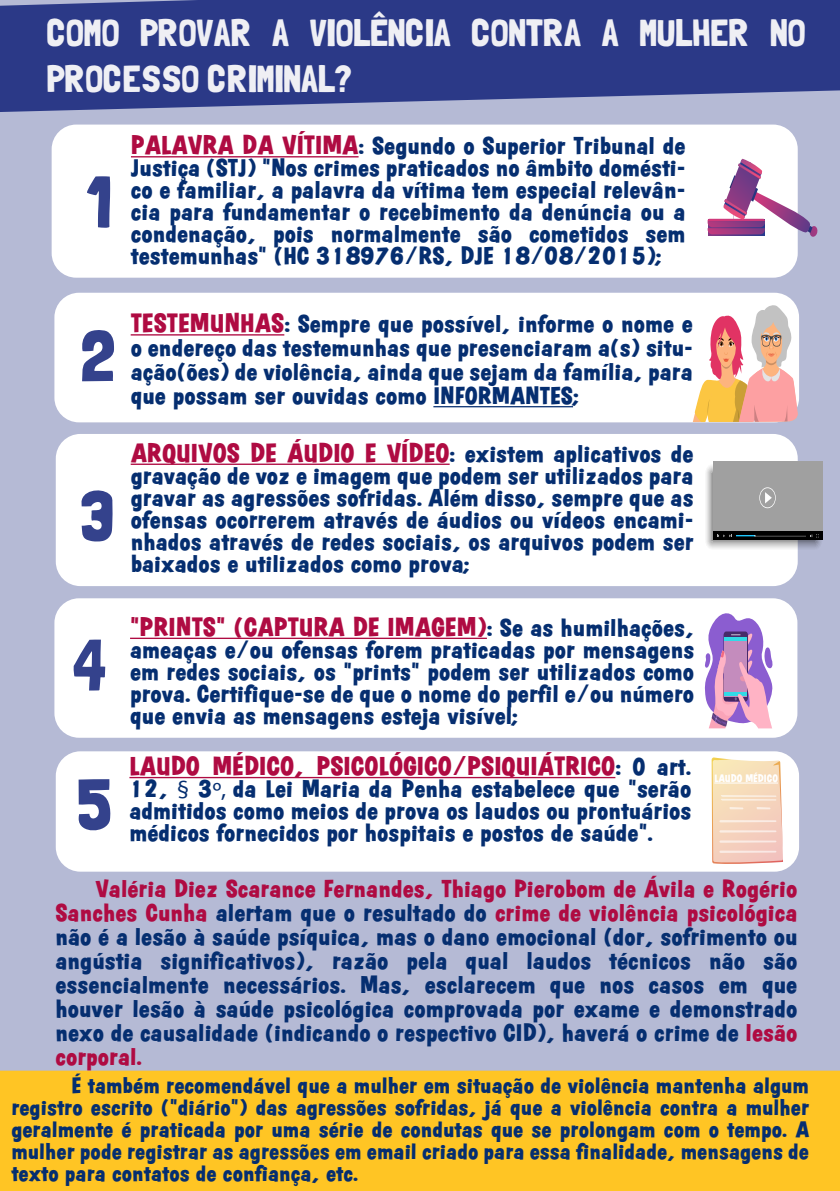
<style>
.page{position:relative;width:840px;height:1191px;background:#fff}
.page>*{position:absolute;margin:0;border:0;box-sizing:border-box;transform-origin:0 0}
.t1{font:72px/139.4px "Londrina Solid";color:#18287d}
.t2{font:38px/45.6px "Londrina Solid";letter-spacing:-.015em;color:#efeff4}
.t3{font:26px "OPTI Majer Irregular";color:#af0b42}
.t4{font:24px/22px "OPTI Majer Irregular";color:#052e70;text-align:justify}
.t5{font:22px/22px "OPTI Majer Irregular";color:#052e70;text-align:justify}
.t6{font:10.6px "OPTI Majer Irregular";color:#fff}
.s1{font-size:26px;color:#af0b42}
.s2{font-size:24px;color:#052e70}
.s3{font-family:"Myriad Pro"}
.s4{color:#af0b42}
</style>
<div class="page">
<div style="left:0;top:0;width:839px;height:1191px;background:#b5bad5"></div>
<svg style="left:0;top:0;width:839px;height:112px;background:#39468e"></svg>
<div style="left:0;top:1070px;width:839px;height:121px;background:#ffc524"></div>
<div style="left:54px;top:293px;width:744px;height:129px;background:#fff;border-radius:25px"></div>
<hr style="left:131px;top:334px;width:153px;height:1px;background:#af0b42">
<hr style="left:433px;top:406px;width:139px;height:1px;background:#052e70">
<svg style="left:692px;top:304px;width:105px;height:118px"></svg>
<div style="left:56px;top:434px;width:741px;height:152px;background:#fff;border-radius:25px"></div>
<hr style="left:131px;top:463px;width:318px;height:2px;background:#af0b42">
<div style="left:712px;top:461px;width:109px;height:79px;background:#a0a0a0"></div>
<svg style="left:706px;top:463px;width:116px;height:87px"></svg>
<div style="left:54px;top:598px;width:743px;height:139px;background:#fff;border-radius:25px"></div>
<hr style="left:130px;top:637px;width:356px;height:2px;background:#af0b42">
<svg style="left:704px;top:613px;width:69px;height:115px"></svg>
<div style="left:56px;top:751px;width:742px;height:120px;background:#fff;border-radius:25px"></div>
<hr style="left:129px;top:777px;width:486px;height:1px;background:#af0b42">
<svg style="left:711px;top:757px;width:72px;height:107px;background:#f5d8bf"></svg>
<hr style="left:714px;top:782px;width:63px;height:1px;background:#fff">
<div style="left:52px;top:125px;width:745px;height:153px;background:#fff;border-radius:25px"></div>
<hr style="left:131px;top:156px;width:227px;height:1px;background:#af0b42">
<svg style="left:707px;top:145px;width:110px;height:131px"></svg>
<h2 class="t2" style="left:46px;top:9px;width:760px">COMO PROVAR A VIOLÊNCIA CONTRA A MULHER NO<br>PROCESSO CRIMINAL?</h2>
<h1 class="t1" style="left:86px;top:132px;width:27px">1</h1>
<p class="t4" style="left:131px;top:135px;width:555px"><span class="s1">PALAVRA DA VÍTIMA</span>: Segundo o Superior Tribunal de Justiça (STJ) ‘Nos crimes praticados no âmbito domésti&shy;co e familiar, a palavra da vítima tem especial relevân&shy;cia para fundamentar o recebimento da denúncia ou a condenação, pois normalmente são cometidos sem testemunhas’ (HC 318976/RS, DJE 18/08/2015);</p>
<h1 class="t1" style="left:80px;top:285px;width:38px">2</h1>
<h1 class="t1" style="left:80px;top:445px;width:36px">3</h1>
<h1 class="t1" style="left:73px;top:594px;width:41px">4<br>5</h1>
<p class="t4" style="left:131px;top:312px;width:563px;line-height:24px"><span class="s1">TESTEMUNHAS</span>: Sempre que possível, informe o nome e o endereço das testemunhas que presenciaram a(s) situ&shy;ação(ões) de violência, ainda que sejam da família, para que possam ser ouvidas como INFORMANTES;</p>
<p class="t3" style="left:131px;top:437px;width:564px">ARQUIVOS DE ÁUDIO E VÍDEO<span class="s2">: existem aplicativos de</span></p>
<p class="t4" style="left:131px;top:464px;width:564px">gravação de voz e imagem que podem ser utilizados para gravar as agressões sofridas. Além disso, sempre que as ofensas ocorrerem através de áudios ou vídeos encami&shy;nhados através de redes sociais, os arquivos podem ser baixados e utilizados como prova;</p>
<p class="t3" style="left:130px;top:611px;width:565px">‘PRINTS’ (CAPTURA DE IMAGEM)<span class="s2">: Se as humilhações,</span></p>
<p class="t4" style="left:130px;top:638px;width:565px">ameaças e/ou ofensas forem praticadas por mensagens em redes sociais, os ‘prints’ podem ser utilizados como prova. Certifique-se de que o nome do perfil e/ou número que envia as mensagens esteja visível;</p>
<p class="t3" style="left:129px;top:750px;width:563px">LAUDO MÉDICO, PSICOLÓGICO/PSIQUIÁTRICO<span class="s2">: O art.</span></p>
<p class="t4" style="left:129px;top:777px;width:563px">12, <span class="s3">§</span> 3<span class="s3">º,</span> da Lei Maria da Penha estabelece que ‘serão admitidos como meios de prova os laudos ou prontuários médicos fornecidos por hospitais e postos de saúde’.</p>
<p class="t6" style="left:714px;top:772px;width:65px">LAUDO MÉDICO</p>
<p class="t4" style="left:55px;top:876px;width:743px;line-height:24px;text-indent:40px"><span class="s4">Valéria Diez Scarance Fernandes, Thiago Pierobom de Ávila e Rogério Sanches Cunha</span> alertam que o resultado do <span class="s4">crime de violência psicológica </span>não é a lesão à saúde psíquica, mas o dano emocional (dor, sofrimento ou angústia significativos), razão pela qual laudos técnicos não são essencialmente necessários. Mas, esclarecem que nos casos em que houver lesão à saúde psicológica comprovada por exame e demonstrado nexo de causalidade (indicando o respectivo CID), haverá o crime de <span class="s4">lesão corporal.</span></p>
<p class="t5" style="left:11px;top:1074px;width:798px;text-indent:60px">É também recomendável que a mulher em situação de violência mantenha algum registro escrito (’diário’) das agressões sofridas, já que a violência contra a mulher geralmente é praticada por uma série de condutas que se prolongam com o tempo. A mulher pode registrar as agressões em email criado para essa finalidade, mensagens de texto para contatos de confiança, etc.</p>
</div>
